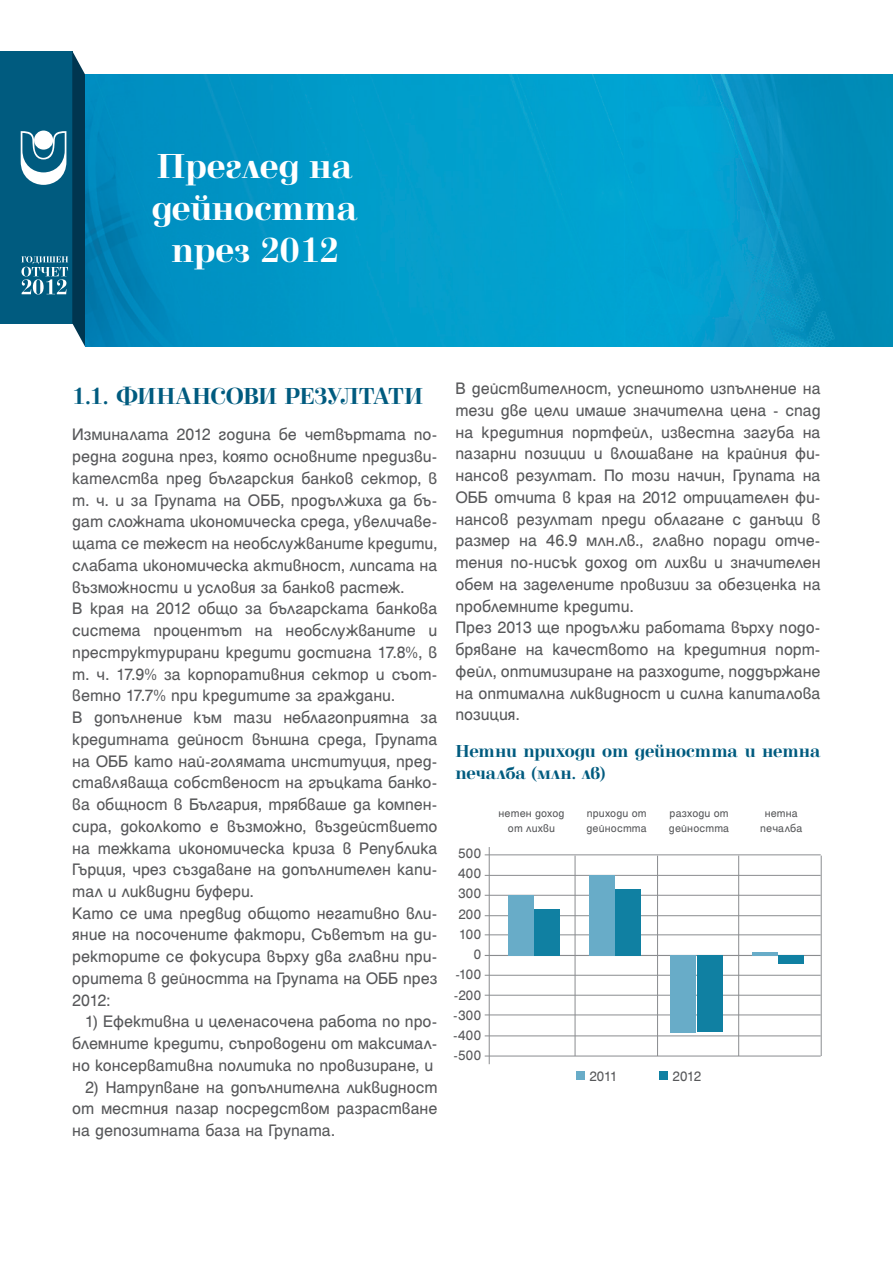
<style>
.page{position:relative;width:893px;height:1263px;background:#fff}
.page>*{position:absolute;margin:0;border:0;box-sizing:border-box;transform-origin:0 0}
.t1{font:700 36px/42px "Elfin CYR";color:#fff;text-align:center}
.t2{font:700 24px "Elfin CYR";letter-spacing:-.02em;color:#005b7f}
.t3{font:18px/21.8px "Helen Bg";letter-spacing:-.005em;color:#57585a}
.t4{font:700 18px/21.8px "Elfin CYR";letter-spacing:-.005em;color:#005b7f}
.t5{font:15px/20.2px "Helen Bg";letter-spacing:.015em;color:#57585a;text-align:right}
.t6{font:12px/15px "Helen Bg";letter-spacing:.01em;color:#57585a;text-align:center}
</style>
<div class="page">
<div style="left:0;top:51px;width:72px;height:272px;background:#005b7f"></div>
<svg style="left:21px;top:51px;width:64px;height:296px"></svg>
<div style="left:34px;top:131px;width:19px;height:19px;background:#fff;border-radius:50%"></div>
<img style="left:85px;top:74px;width:808px;height:273px">
<hr style="left:485px;top:955px;width:336px;height:1px;background:#8a8c8f">
<hr style="left:489px;top:847px;width:1px;height:217px;background:#8a8c8f">
<hr style="left:657px;top:855px;width:1px;height:201px;background:#8a8c8f">
<hr style="left:575px;top:855px;width:1px;height:201px;background:#8a8c8f">
<hr style="left:738px;top:855px;width:1px;height:201px;background:#8a8c8f">
<hr style="left:821px;top:855px;width:1px;height:201px;background:#8a8c8f">
<hr style="left:485px;top:855px;width:336px;height:1px;background:#8a8c8f">
<hr style="left:485px;top:875px;width:336px;height:1px;background:#8a8c8f">
<hr style="left:485px;top:895px;width:336px;height:1px;background:#8a8c8f">
<hr style="left:485px;top:915px;width:336px;height:1px;background:#8a8c8f">
<hr style="left:485px;top:934px;width:336px;height:1px;background:#8a8c8f">
<hr style="left:485px;top:975px;width:336px;height:1px;background:#8a8c8f">
<hr style="left:485px;top:995px;width:336px;height:1px;background:#8a8c8f">
<hr style="left:485px;top:1015px;width:336px;height:1px;background:#8a8c8f">
<hr style="left:485px;top:1036px;width:336px;height:1px;background:#8a8c8f">
<hr style="left:485px;top:1056px;width:336px;height:1px;background:#8a8c8f">
<div style="left:508px;top:895px;width:26px;height:60px;background:#68acc8"></div>
<div style="left:534px;top:909px;width:26px;height:46px;background:#1080a2"></div>
<div style="left:589px;top:875px;width:26px;height:80px;background:#68acc8"></div>
<div style="left:615px;top:889px;width:26px;height:66px;background:#1080a2"></div>
<div style="left:670px;top:955px;width:26px;height:78px;background:#68acc8"></div>
<div style="left:697px;top:955px;width:26px;height:77px;background:#1080a2"></div>
<hr style="left:752px;top:952px;width:26px;height:3px;background:#68acc8">
<div style="left:778px;top:955px;width:26px;height:9px;background:#1080a2"></div>
<div style="left:576px;top:1071px;width:9px;height:9px;background:#68acc8"></div>
<div style="left:659px;top:1071px;width:9px;height:9px;background:#1080a2"></div>
<h1 class="t1" style="left:152px;top:146px;width:207px">Преглед на дейността през 2012</h1>
<h2 class="t2" style="left:72px;top:383px;width:352px">1.1. ФИНАНСОВИ РЕЗУЛТАТИ</h2>
<p class="t3" style="left:72px;top:424px;width:367px">Изминалата 2012 година бе четвъртата по&shy;редна година през, която основните предизви&shy;кателства пред българския банков сектор, в т. ч. и за Групата на ОББ, продължиха да бъ&shy;дат сложната икономическа среда, увеличаве&shy;щата се тежест на необслужваните кредити, слабата икономическа активност, липсата на възможности и условия за банков растеж.<br>В края на 2012 общо за българската банкова система процентът на необслужваните и преструктурирани кредити достигна 17.8%, в т. ч. 17.9% за корпоративния сектор и съот&shy;ветно 17.7% при кредитите за граждани.<br>В допълнение към тази неблагоприятна за кредитната дейност външна среда, Групата на ОББ като най-голямата институция, пред&shy;ставляваща собственост на гръцката банко&shy;ва общност в България, трябваше да компен&shy;сира, доколкото е възможно, въздействието на тежката икономическа криза в Република Гърция, чрез създаване на допълнителен капи&shy;тал и ликвидни буфери.<br>Като се има предвид общото негативно вли&shy;яние на посочените фактори, Съветът на ди&shy;ректорите се фокусира върху два главни при&shy;оритета в дейността на Групата на ОББ през 2012:</p>
<p class="t3" style="left:72px;top:1011px;width:367px;text-align:justify;text-indent:13px">1) Ефективна и целенасочена работа по про&shy;блемните кредити, съпроводени от максимал&shy;но консервативна политика по провизиране, и</p>
<p class="t3" style="left:72px;top:1076px;width:367px;text-align:justify;text-indent:13px">2) Натрупване на допълнителна ликвидност от местния пазар посредством разрастване на депозитната база на Групата.</p>
<p class="t3" style="left:455px;top:378px;width:367px">В действителност, успешното изпълнение на тези две цели имаше значителна цена - спад на кредитния портфейл, известна загуба на пазарни позиции и влошаване на крайния фи&shy;нансов резултат. По този начин, Групата на ОББ отчита в края на 2012 отрицателен фи&shy;нансов резултат преди облагане с данъци в размер на 46.9 млн.лв., главно поради oтче&shy;тения по-нисък доход от лихви и значителен обем на заделените провизии за обезценка на проблемните кредити.<br>През 2013 ще продължи работата върху подо&shy;бряване на качеството на кредитния порт&shy;фейл, оптимизиране на разходите, поддържане на оптимална ликвидност и силна капиталова позиция.</p>
<p class="t4" style="left:455px;top:740px;width:367px">Нетни приходи от дейността и нетна печалба (млн. лв)</p>
<p class="t6" style="left:499px;top:805px;width:67px">нетен доход от лихви</p>
<p class="t6" style="left:586px;top:805px;width:62px;text-align:left">приходи от дейността</p>
<p class="t6" style="left:669px;top:805px;width:62px;text-align:left">разходи от дейността</p>
<p class="t6" style="left:760px;top:805px;width:44px">нетна печалба</p>
<p class="t5" style="left:453px;top:843px;width:30px">500<br>400<br>300<br>200<br>100<br>0 -100 -200 -300 -400 -500</p>
<p class="t5" style="left:589px;top:1066px;width:30px">2011</p>
<p class="t5" style="left:672px;top:1066px;width:30px">2012</p>
</div>
